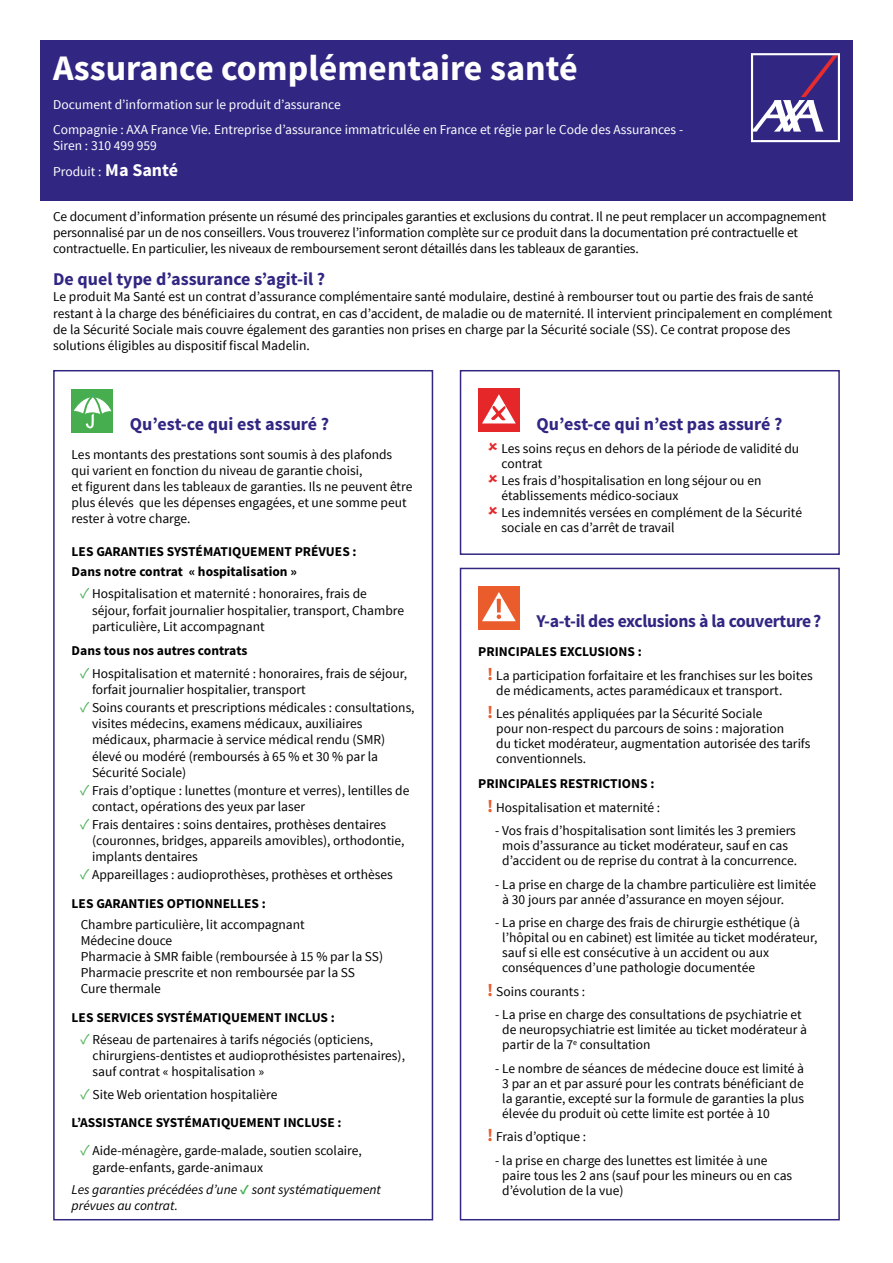
<style>
.page{position:relative;width:893px;height:1263px;background:#fff}
.page>*{position:absolute;margin:0;border:0;box-sizing:border-box;transform-origin:0 0}
.t1{font:700 36px "Source Sans Pro";color:#fff}
.t2{font:700 18px "Source Sans Pro";color:#312783}
.t3{font:700 18px "Source Sans Pro";letter-spacing:-.02em;color:#312783}
.t4{font:13.5px/16.2px "Source Sans Pro";color:#000}
.t5{font:700 13.5px/20.4px "Source Sans Pro";color:#000}
.t6{font:13.5px/24.8px "Source Sans Pro";color:#fff}
.t7{font:italic 13.5px "Source Sans Pro";color:#000}
.s1{font-weight:700;font-size:18px}
.s2{font-size:15px;color:#46ae4e}
.s3{font-weight:700}
.s4{font-weight:400;font-size:15px;color:#46ae4e}
.s5{font-weight:400}
.s6{font-weight:700;font-size:18px;color:#eb5c2d}
.s7{font-weight:700;font-style:normal;color:#46ae4e}
</style>
<div class="page">
<div style="left:40px;top:40px;width:813px;height:161px;background:#312783"></div>
<svg style="left:751px;top:53px;width:89px;height:89px"></svg>
<div style="left:53px;top:370px;width:380px;height:850px;border:2px solid #312783"></div>
<div style="left:460px;top:370px;width:380px;height:185px;border:2px solid #312783"></div>
<div style="left:460px;top:568px;width:380px;height:652px;border:2px solid #312783"></div>
<div style="left:72px;top:389px;width:41px;height:44px;background:#46ae4e"></div>
<svg style="left:73px;top:393px;width:39px;height:35px"></svg>
<div style="left:478px;top:388px;width:41px;height:44px;background:#e62729"></div>
<svg style="left:482px;top:394px;width:34px;height:29px"></svg>
<div style="left:478px;top:586px;width:41px;height:43px;background:#eb5c2d"></div>
<svg style="left:482px;top:592px;width:34px;height:29px"></svg>
<h1 class="t1" style="left:53px;top:45px;width:526px">Assurance complémentaire santé</h1>
<p class="t6" style="left:53px;top:92px;width:631px">Document d’information sur le produit d’assurance<br>Compagnie : AXA France Vie. Entreprise d’assurance immatriculée en France et régie par le Code des Assurances -</p>
<p class="t6" style="left:53px;top:133px;width:127px;line-height:25.8px">Siren : 310 499 959<br>Produit : <span class="s1">Ma Santé</span></p>
<p class="t4" style="left:53px;top:208px;width:775px">Ce document d’information présente un résumé des principales garanties et exclusions du contrat. Il ne peut remplacer un accompagnement personnalisé par un de nos conseillers. Vous trouverez l’information complète sur ce produit dans la documentation pré contractuelle et contractuelle. En particulier, les niveaux de remboursement seront détaillés dans les tableaux de garanties.</p>
<h2 class="t2" style="left:53px;top:268px;width:274px">De quel type d’assurance s’agit-il ?</h2>
<p class="t4" style="left:53px;top:289px;width:781px">Le produit Ma Santé est un contrat d’assurance complémentaire santé modulaire, destiné à rembourser tout ou partie des frais de santé restant à la charge des bénéficiaires du contrat, en cas d’accident, de maladie ou de maternité. Il intervient principalement en complément de la Sécurité Sociale mais couvre également des garanties non prises en charge par la Sécurité sociale (SS). Ce contrat propose des solutions éligibles au dispositif fiscal Madelin.</p>
<h2 class="t2" style="left:130px;top:412px;width:201px">Qu’est-ce qui est assuré ?</h2>
<p class="t4" style="left:72px;top:446px;width:342px">Les montants des prestations sont soumis à des plafonds qui varient en fonction du niveau de garantie choisi,<br>et figurent dans les tableaux de garanties. Ils ne peuvent être plus élevés que les dépenses engagées, et une somme peut rester à votre charge.</p>
<p class="t5" style="left:72px;top:541px;width:287px">LES GARANTIES SYSTÉMATIQUEMENT PRÉVUES :<br>Dans notre contrat « hospitalisation »</p>
<p class="t4" style="left:92px;top:586px;width:314px;text-indent:-12px"><span class="s2">✓</span> Hospitalisation et maternité : honoraires, frais de séjour, forfait journalier hospitalier, transport, Chambre particulière, Lit accompagnant</p>
<p class="t5" style="left:72px;top:641px;width:177px">Dans tous nos autres contrats</p>
<p class="t4" style="left:92px;top:665px;width:317px;text-indent:-12px"><span class="s2">✓</span> Hospitalisation et maternité : honoraires, frais de séjour, forfait journalier hospitalier, transport</p>
<p class="t4" style="left:92px;top:699px;width:324px;text-indent:-12px"><span class="s2">✓</span> Soins courants et prescriptions médicales : consultations, visites médecins, examens médicaux, auxiliaires médicaux, pharmacie à service médical rendu (SMR) élevé ou modéré (remboursés à 65 % et 30 % par la Sécurité Sociale)</p>
<p class="t4" style="left:92px;top:782px;width:319px;text-indent:-12px"><span class="s2">✓</span> Frais d’optique : lunettes (monture et verres), lentilles de contact, opérations des yeux par laser</p>
<p class="t4" style="left:92px;top:816px;width:314px;text-indent:-12px"><span class="s2">✓</span> Frais dentaires : soins dentaires, prothèses dentaires (couronnes, bridges, appareils amovibles), orthodontie, implants dentaires</p>
<p class="t4" style="left:72px;top:861px;width:323px;line-height:28.8px;text-indent:9px"><span class="s2">✓</span> Appareillages : audioprothèses, prothèses et orthèses<br><span class="s3">LES GARANTIES OPTIONNELLES :</span></p>
<p class="t4" style="left:81px;top:916px;width:304px">Chambre particulière, lit accompagnant<br>Médecine douce<br>Pharmacie à SMR faible (remboursée à 15 % par la SS)<br>Pharmacie prescrite et non remboursée par la SS Cure thermale</p>
<p class="t5" style="left:72px;top:1007px;width:265px">LES SERVICES SYSTÉMATIQUEMENT INCLUS :</p>
<p class="t4" style="left:93px;top:1031px;width:314px;text-indent:-12px"><span class="s2">✓</span> Réseau de partenaires à tarifs négociés (opticiens, chirurgiens-dentistes et audioprothésistes partenaires), sauf contrat « hospitalisation »</p>
<p class="t5" style="left:72px;top:1080px;width:271px;line-height:28.2px;text-indent:9px"><span class="s4">✓</span> <span class="s5">Site Web orientation hospitalière<br></span>L’ASSISTANCE SYSTÉMATIQUEMENT INCLUSE :</p>
<p class="t4" style="left:93px;top:1143px;width:271px;text-indent:-12px"><span class="s2">✓</span> Aide-ménagère, garde-malade, soutien scolaire, garde-enfants, garde-animaux</p>
<h2 class="t2" style="left:536px;top:412px;width:248px">Qu’est-ce qui n’est pas assuré ?</h2>
<p class="t4" style="left:501px;top:441px;width:299px;line-height:15px">Les soins reçus en dehors de la période de validité du contrat</p>
<p class="t4" style="left:501px;top:473px;width:261px;line-height:15px">Les frais d’hospitalisation en long séjour ou en établissements médico-sociaux</p>
<p class="t4" style="left:501px;top:506px;width:302px;line-height:15px">Les indemnités versées en complément de la Sécurité sociale en cas d’arrêt de travail</p>
<h2 class="t3" style="left:536px;top:610px;width:286px">Y-a-t-il des exclusions à la couverture?</h2>
<p class="t4" style="left:487px;top:640px;width:327px;line-height:23.5px;text-indent:-9px"><span class="s3">PRINCIPALES EXCLUSIONS :<br></span><span class="s6">!</span> La participation forfaitaire et les franchises sur les boites</p>
<p class="t4" style="left:487px;top:679px;width:297px;line-height:23.5px;text-indent:9px">de médicaments, actes paramédicaux et transport. <span class="s6">!</span> Les pénalités appliquées par la Sécurité Sociale</p>
<p class="t4" style="left:496px;top:722px;width:316px;line-height:15px">pour non-respect du parcours de soins : majoration<br>du ticket modérateur, augmentation autorisée des tarifs conventionnels.</p>
<p class="t4" style="left:487px;top:772px;width:174px;line-height:23.5px;text-indent:-9px"><span class="s3">PRINCIPALES RESTRICTIONS : </span><span class="s6">!</span> Hospitalisation et maternité :</p>
<p class="t4" style="left:495px;top:823px;width:303px;line-height:15px;text-align:center">- Vos frais d’hospitalisation sont limités les 3 premiers mois d’assurance au ticket modérateur, sauf en cas d’accident ou de reprise du contrat à la concurrence.</p>
<p class="t4" style="left:502px;top:877px;width:316px;line-height:15px;text-indent:-7px">- La prise en charge de la chambre particulière est limitée à 30 jours par année d’assurance en moyen séjour.</p>
<p class="t4" style="left:502px;top:915px;width:317px;line-height:15px;text-indent:-7px">- La prise en charge des frais de chirurgie esthétique (à l’hôpital ou en cabinet) est limitée au ticket modérateur, sauf si elle est consécutive à un accident ou aux conséquences d’une pathologie documentée</p>
<p class="t4" style="left:487px;top:983px;width:99px"><span class="s6">!</span> Soins courants :</p>
<p class="t4" style="left:502px;top:1007px;width:306px;line-height:15px;text-indent:-7px">- La prise en charge des consultations de psychiatrie et de neuropsychiatrie est limitée au ticket modérateur à partir de la 7<sup>e</sup> consultation</p>
<p class="t4" style="left:502px;top:1061px;width:303px;line-height:15px;text-align:justify;text-indent:-7px">- Le nombre de séances de médecine douce est limité à 3 par an et par assuré pour les contrats bénéficiant de la garantie, excepté sur la formule de garanties la plus élevée du produit où cette limite est portée à 10</p>
<p class="t4" style="left:487px;top:1129px;width:100px"><span class="s6">!</span> Frais d’optique :</p>
<p class="t4" style="left:502px;top:1153px;width:292px;line-height:15px;text-indent:-7px">- la prise en charge des lunettes est limitée à une paire tous les 2 ans (sauf pour les mineurs ou en cas</p>
<p class="t7" style="left:72px;top:1181px;width:311px">Les garanties précédées d’une <span class="s7">✓</span> sont systématiquement</p>
<p class="t4" style="left:502px;top:1182px;width:123px">d’évolution de la vue)</p>
<p class="t7" style="left:72px;top:1197px;width:108px">prévues au contrat.</p>
</div>
